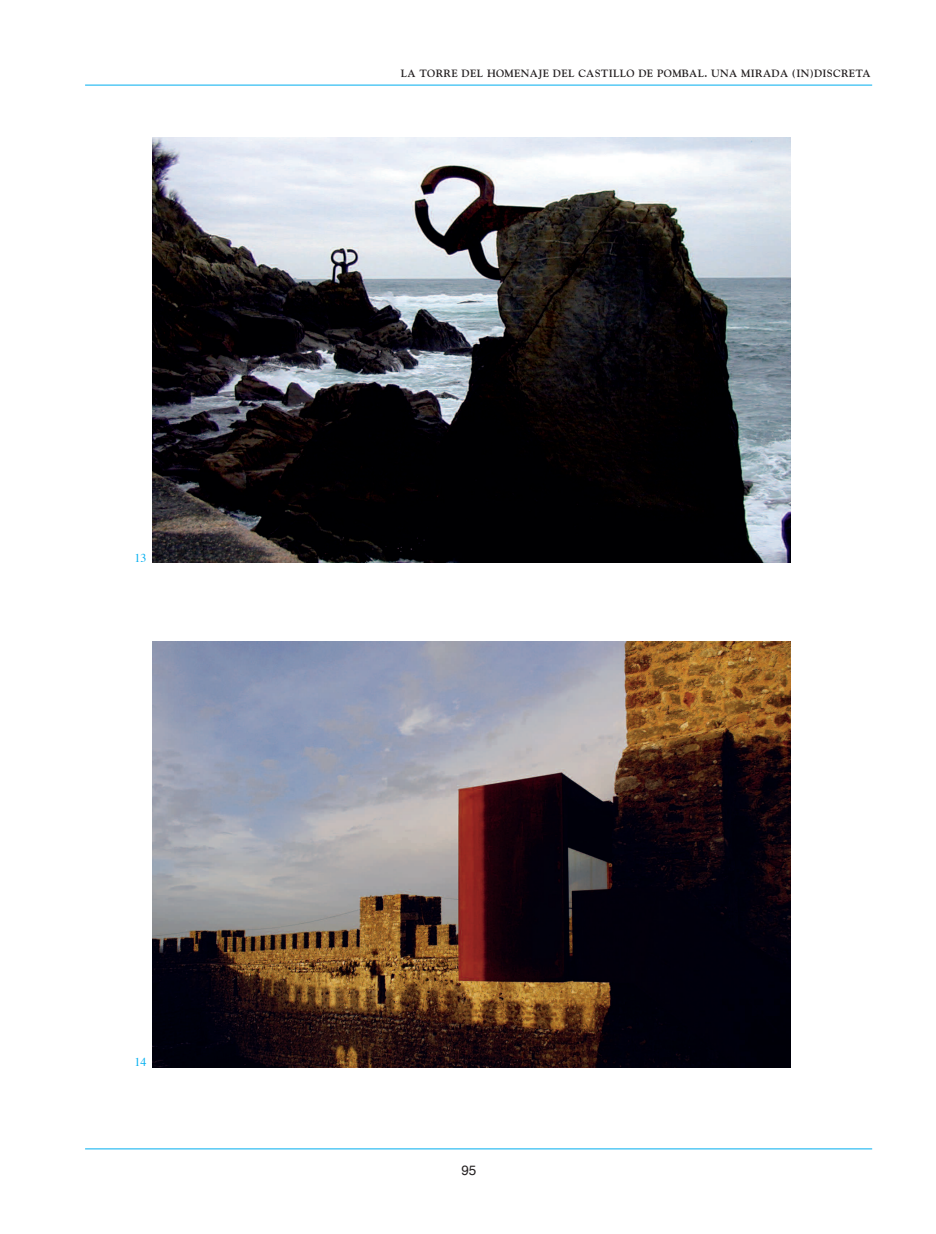
<style>
.page{position:relative;width:936px;height:1234px;background:#fff}
.page>*{position:absolute;margin:0;border:0;box-sizing:border-box;transform-origin:0 0}
.t1{font:13.5px "Helvetica";color:#231f20}
.t2{font:12px "Times";color:#00aeef}
.t3{font:700 10.5px "Goudy";letter-spacing:.03em;color:#231f20}
</style>
<div class="page">
<hr style="left:85px;top:1148px;width:787px;height:1px;background:#00aeef">
<hr style="left:85px;top:85px;width:787px;height:1px;background:#00aeef">
<img style="left:152px;top:641px;width:638px;height:425px">
<img style="left:152px;top:137px;width:638px;height:425px">
<p class="t2" style="left:134px;top:553px;width:13px">13</p>
<p class="t2" style="left:134px;top:1057px;width:13px">14</p>
<p class="t3" style="left:400px;top:67px;width:471px">LA TORRE DEL HOMENAJE DEL CASTILLO DE POMBAL. UNA MIRADA (IN)DISCRETA</p>
<p class="t1" style="left:461px;top:1163px;width:17px">95</p>
</div>
